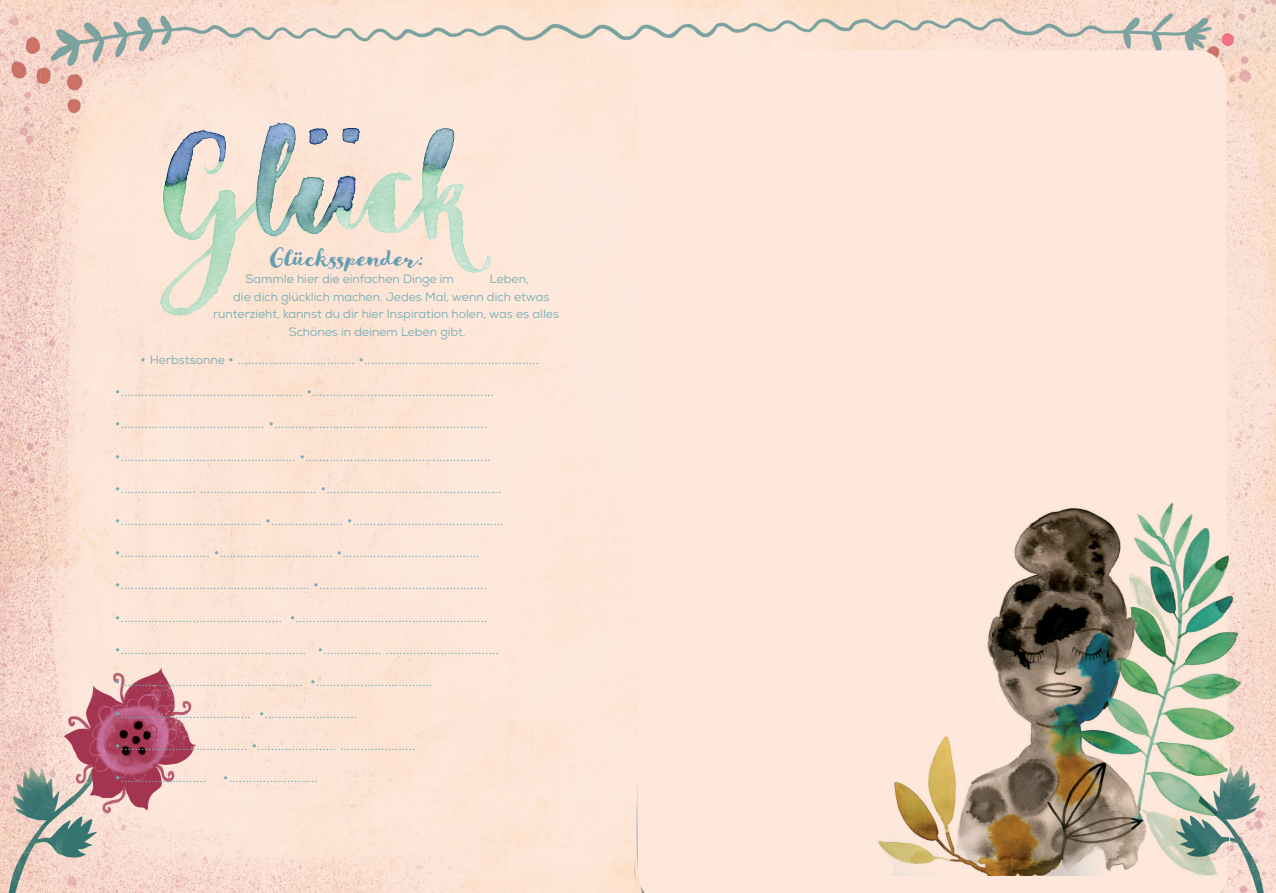
<style>
.page{position:relative;width:1276px;height:893px;background:#fff}
.page>*{position:absolute;margin:0;border:0;box-sizing:border-box;transform-origin:0 0}
.t1{font:25.65px "Goodlife Brush";color:#649eb3}
.t2{font:14.85px "Nexa";color:#71acb5}
.t3{font:12.15px "Nexa";color:#71acb5}
.s1{font-size:12.15px}
</style>
<div class="page">
<img style="left:0;top:0;width:1276px;height:893px">
<div style="left:638px;top:50px;width:594px;height:843px;background:#fee8db"></div>
<img style="left:135px;top:81px;width:369px;height:244px">
<img style="left:876px;top:497px;width:374px;height:379px">
<h1 class="t1" style="left:271px;top:241px;width:156px">Glücksspender:</h1>
<p class="t3" style="left:246px;top:271px;width:210px">Sammle hier die einfachen Dinge im</p>
<p class="t3" style="left:490px;top:271px;width:40px">Leben,</p>
<p class="t3" style="left:233px;top:289px;width:318px">die dich glücklich machen. Jedes Mal, wenn dich etwas</p>
<p class="t3" style="left:213px;top:306px;width:347px">runterzieht, kannst du dir hier Inspiration holen, was es alles</p>
<p class="t3" style="left:289px;top:324px;width:178px">Schönes in deinem Leben gibt.</p>
<p class="t2" style="left:140px;top:350px;width:400px">• <span class="s1">Herbstsonne</span> • .................................. •...................................................</p>
<p class="t2" style="left:115px;top:382px;width:381px">•..................................................... •.....................................................</p>
<p class="t2" style="left:115px;top:414px;width:374px">•.......................................... •..............................................................</p>
<p class="t2" style="left:115px;top:446px;width:377px">•................................................... •......................................................</p>
<p class="t2" style="left:115px;top:478px;width:388px">•...................... .................................. •...................................................</p>
<p class="t2" style="left:115px;top:510px;width:390px">•......................................... •..................... •............................................</p>
<p class="t2" style="left:115px;top:543px;width:366px">•.......................... •................................. •........................................</p>
<p class="t2" style="left:115px;top:575px;width:374px">•....................................................... •.................................................</p>
<p class="t2" style="left:115px;top:607px;width:374px">•............................................... •........................................................</p>
<p class="t2" style="left:115px;top:639px;width:385px">•...................................................... •................. .................................</p>
<p class="t2" style="left:115px;top:671px;width:319px">•..................................................... •..................................</p>
<p class="t2" style="left:115px;top:703px;width:244px">•...................................... •...........................</p>
<p class="t2" style="left:115px;top:736px;width:302px">•..................................... •....................... ......................</p>
<p class="t2" style="left:115px;top:768px;width:204px">•......................... •..........................</p>
</div>
